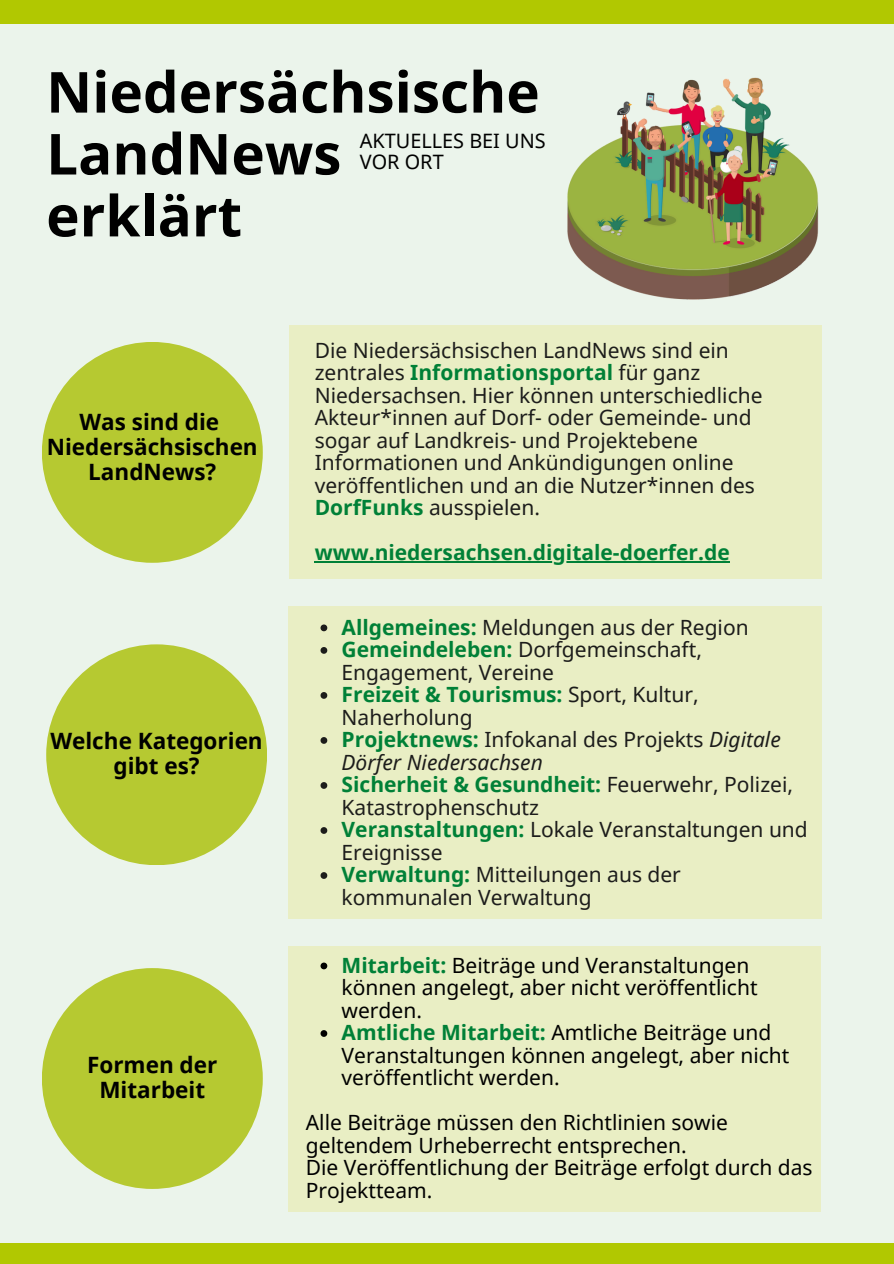
<style>
.page{position:relative;width:894px;height:1264px;background:#fff}
.page>*{position:absolute;margin:0;border:0;box-sizing:border-box;transform-origin:0 0}
.t1{font:700 56.55px/61.8px "Noto Sans";color:#000}
.t2{font:700 22.5px/24.8px "Noto Sans";color:#000;text-align:center}
.t3{font:21px/22.5px "Noto Sans";color:#1c1c1b}
.t4{font:21px/22.5px "Noto Sans";color:#000}
.t5{font:italic 21px/22.5px "Noto Sans";color:#1c1c1b}
.t6{font:700 21px "Noto Sans";color:#008037}
.t7{font:19.8px/21.3px "Noto Sans";color:#000}
.s1{font-weight:700;color:#008037}
.s2{font-weight:700;font-style:normal;color:#008037}
.s3{font-style:normal}
</style>
<div class="page">
<div style="left:0;top:0;width:893px;height:1263px;background:#ebf4eb"></div>
<div style="left:288px;top:326px;width:533px;height:253px;background:#e9eec4"></div>
<div style="left:288px;top:606px;width:533px;height:313px;background:#e9eec4"></div>
<div style="left:288px;top:945px;width:532px;height:266px;background:#e9eec4"></div>
<img style="left:567px;top:77px;width:252px;height:223px">
<div style="left:42px;top:342px;width:221px;height:221px;background:#b6c931;border-radius:50%"></div>
<div style="left:46px;top:644px;width:221px;height:221px;background:#b6c931;border-radius:50%"></div>
<div style="left:42px;top:968px;width:221px;height:220px;background:#b6c931;border-radius:50%"></div>
<div style="left:0;top:0;width:893px;height:24px;background:#b1c801"></div>
<div style="left:0;top:1243px;width:893px;height:20px;background:#b1c801"></div>
<hr style="left:314px;top:561px;width:415px;height:1px;background:#008037">
<svg style="left:320px;top:624px;width:7px;height:7px"></svg>
<svg style="left:320px;top:647px;width:7px;height:6px"></svg>
<svg style="left:320px;top:692px;width:7px;height:6px"></svg>
<svg style="left:320px;top:737px;width:7px;height:6px"></svg>
<svg style="left:320px;top:782px;width:7px;height:6px"></svg>
<svg style="left:320px;top:827px;width:7px;height:6px"></svg>
<svg style="left:320px;top:872px;width:7px;height:6px"></svg>
<svg style="left:320px;top:962px;width:7px;height:7px"></svg>
<svg style="left:320px;top:1030px;width:7px;height:6px"></svg>
<h2 class="t1" style="left:46px;top:60px;width:495px">Niedersächsische<br>LandNews erklärt</h2>
<p class="t7" style="left:360px;top:129px;width:187px">AKTUELLES BEI UNS<br>VOR ORT</p>
<h1 class="t2" style="left:47px;top:409px;width:212px">Was sind die<br>Niedersächsischen<br>LandNews?</h1>
<p class="t2" style="left:50px;top:728px;width:214px">Welche Kategorien gibt es?</p>
<p class="t2" style="left:87px;top:1051px;width:132px">Formen der<br>Mitarbeit</p>
<h3 class="t3" style="left:314px;top:338px;width:449px">Die Niedersächsischen LandNews sind ein zentrales <span class="s1">Informationsportal</span> für ganz Niedersachsen. Hier können unterschiedliche Akteur*innen auf Dorf- oder Gemeinde- und sogar auf Landkreis- und Projektebene Informationen und Ankündigungen online veröffentlichen und an die Nutzer*innen des <span class="s1">DorfFunks</span> ausspielen.</h3>
<h2 class="t6" style="left:314px;top:537px;width:416px">www.niedersachsen.digitale-doerfer.de</h2>
<h2 class="t3" style="left:341px;top:615px;width:408px"><span class="s1">Allgemeines:</span> Meldungen aus der Region</h2>
<p class="t3" style="left:341px;top:637px;width:362px"><span class="s1">Gemeindeleben:</span> Dorfgemeinschaft,<br>Engagement, Vereine</p>
<p class="t3" style="left:341px;top:682px;width:358px"><span class="s1">Freizeit &amp; Tourismus:</span> Sport, Kultur,<br>Naherholung</p>
<p class="t5" style="left:341px;top:727px;width:440px"><span class="s2">Projektnews:</span> <span class="s3">Infokanal des Projekts</span> Digitale<br>Dörfer Niedersachsen</p>
<p class="t3" style="left:341px;top:772px;width:453px"><span class="s1">Sicherheit &amp; Gesundheit:</span> Feuerwehr, Polizei,<br>Katastrophenschutz</p>
<p class="t3" style="left:341px;top:817px;width:467px"><span class="s1">Veranstaltungen:</span> Lokale Veranstaltungen und<br>Ereignisse</p>
<p class="t3" style="left:341px;top:862px;width:341px"><span class="s1">Verwaltung:</span> Mitteilungen aus der kommunalen Verwaltung</p>
<p class="t4" style="left:341px;top:953px;width:417px"><span class="s1">Mitarbeit:</span> Beiträge und Veranstaltungen können angelegt, aber nicht veröffentlicht werden.</p>
<h2 class="t4" style="left:341px;top:1020px;width:449px"><span class="s1">Amtliche Mitarbeit:</span> Amtliche Beiträge und<br>Veranstaltungen können angelegt, aber nicht veröffentlicht werden.</h2>
<p class="t4" style="left:306px;top:1110px;width:508px">Alle Beiträge müssen den Richtlinien sowie geltendem Urheberrecht entsprechen.<br>Die Veröffentlichung der Beiträge erfolgt durch das Projektteam.</p>
</div>
